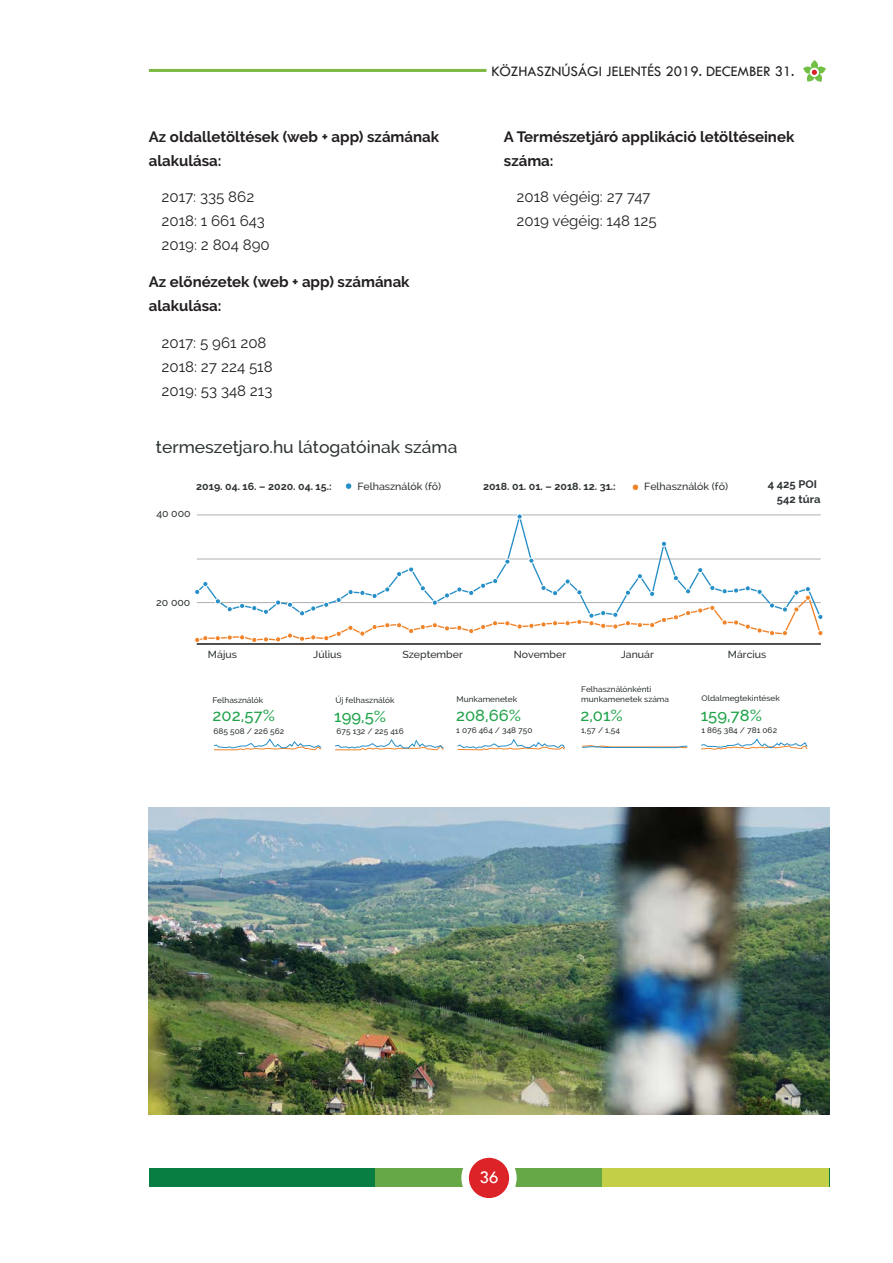
<style>
.page{position:relative;width:893px;height:1263px;background:#fff}
.page>*{position:absolute;margin:0;border:0;box-sizing:border-box;transform-origin:0 0}
.t1{font:18px "Tw Cen";color:#fff}
.t2{font:500 17.1px "Raleway";color:#2e3335}
.t3{font:500 16.2px "Raleway";color:#1fa349}
.Kenyer{font:700 15px/24px "Raleway";color:#231f20}
.Kenyer-2{font:15px/24px "Raleway";color:#231f20}
.t4{font:15px "Tw Cen";color:#231f20}
.t5{font:700 10.95px/14.5px "Raleway";color:#2e3335}
.t6{font:500 10.35px "Raleway";color:#2e3335}
.t7{font:700 10.35px "Raleway";color:#2e3335}
.t8{font:500 8.1px/9.8px "Raleway";color:#2e3335}
</style>
<div class="page">
<div style="left:149px;top:1168px;width:680px;height:19px;background:#097e42"></div>
<div style="left:376px;top:1168px;width:453px;height:19px;background:#66a748"></div>
<div style="left:602px;top:1168px;width:227px;height:19px;background:#c2cf47"></div>
<div style="left:465px;top:1154px;width:48px;height:48px;background:#dc2328;border-radius:50%"></div>
<div style="left:461px;top:1150px;width:56px;height:55px;border:8px solid #fff;border-radius:50%"></div>
<svg style="left:803px;top:60px;width:23px;height:22px"></svg>
<hr style="left:149px;top:69px;width:337px;height:3px;background:#7db843">
<hr style="left:197px;top:643px;width:623px;height:2px;background:#000001">
<svg style="left:197px;top:514px;width:624px;height:44px"></svg>
<svg style="left:517px;top:514px;width:5px;height:5px"></svg>
<svg style="left:661px;top:541px;width:6px;height:6px"></svg>
<svg style="left:194px;top:558px;width:629px;height:85px"></svg>
<div style="left:345px;top:483px;width:7px;height:6px;background:#278fc7;border-radius:50%"></div>
<div style="left:345px;top:482px;width:7px;height:8px;border:1px solid #fff;border-radius:50%"></div>
<div style="left:632px;top:484px;width:7px;height:6px;background:#f18329;border-radius:50%"></div>
<div style="left:632px;top:484px;width:7px;height:7px;border:1px solid #fff;border-radius:50%"></div>
<svg style="left:214px;top:738px;width:108px;height:13px"></svg>
<svg style="left:335px;top:739px;width:109px;height:12px"></svg>
<svg style="left:457px;top:738px;width:108px;height:12px"></svg>
<svg style="left:581px;top:745px;width:107px;height:4px"></svg>
<svg style="left:701px;top:739px;width:107px;height:11px"></svg>
<img style="left:149px;top:808px;width:680px;height:306px">
<p class="Kenyer" style="left:149px;top:124px;width:292px">Az oldalletöltések (web + app) számának alakulása:</p>
<p class="Kenyer-2" style="left:162px;top:185px;width:110px">2017: 335 862<br>2018: 1 661 643<br>2019: 2 804 890</p>
<p class="Kenyer" style="left:149px;top:270px;width:262px">Az előnézetek (web + app) számának alakulása:</p>
<p class="Kenyer-2" style="left:162px;top:331px;width:113px">2017: 5 961 208<br>2018: 27 224 518<br>2019: 53 348 213</p>
<p class="t2" style="left:156px;top:437px;width:303px">termeszetjaro.hu látogatóinak száma</p>
<h3 class="t4" style="left:491px;top:62px;width:305px">KÖZHASZNÚSÁGI JELENTÉS 2019. DECEMBER 31.</h3>
<p class="Kenyer" style="left:504px;top:124px;width:292px">A Természetjáró applikáció letöltéseinek száma:</p>
<p class="Kenyer-2" style="left:517px;top:185px;width:141px">2018 végéig: 27 747<br>2019 végéig: 148 125</p>
<p class="t7" style="left:196px;top:480px;width:137px">2019. 04. 16. – 2020. 04. 15.:</p>
<p class="t6" style="left:357px;top:480px;width:85px">Felhasználók (fő)</p>
<p class="t7" style="left:483px;top:480px;width:134px">2018. 01. 01. – 2018. 12. 31.:</p>
<p class="t6" style="left:644px;top:480px;width:85px">Felhasználók (fő)</p>
<p class="t6" style="left:156px;top:508px;width:36px">40 000</p>
<p class="t6" style="left:156px;top:596px;width:36px">20 000</p>
<p class="t5" style="left:777px;top:477px;width:45px;text-indent:-9px">4 425 POI<br>542 túra</p>
<p class="t6" style="left:208px;top:648px;width:30px">Május</p>
<p class="t6" style="left:313px;top:648px;width:30px">Július</p>
<p class="t6" style="left:402px;top:648px;width:62px">Szeptember</p>
<p class="t6" style="left:514px;top:648px;width:54px">November</p>
<p class="t6" style="left:621px;top:648px;width:35px">Január</p>
<p class="t6" style="left:728px;top:648px;width:40px">Március</p>
<p class="t8" style="left:212px;top:695px;width:52px">Felhasználók</p>
<p class="t8" style="left:335px;top:695px;width:61px">Új felhasználók</p>
<p class="t8" style="left:457px;top:694px;width:62px">Munkamenetek</p>
<p class="t8" style="left:581px;top:684px;width:89px">Felhasználónkénti munkamenetek száma</p>
<p class="t3" style="left:213px;top:706px;width:64px">202,57%</p>
<p class="t3" style="left:334px;top:706px;width:53px">199,5%</p>
<p class="t3" style="left:456px;top:706px;width:66px">208,66%</p>
<p class="t3" style="left:580px;top:706px;width:44px">2,01%</p>
<p class="t8" style="left:213px;top:726px;width:72px">685 508 / 226 562</p>
<p class="t8" style="left:336px;top:726px;width:69px">675 132 / 225 416</p>
<p class="t8" style="left:456px;top:725px;width:78px">1 076 464 / 348 750</p>
<p class="t8" style="left:581px;top:725px;width:40px">1,57 / 1,54</p>
<p class="t8" style="left:701px;top:693px;width:80px">Oldalmegtekintések</p>
<p class="t3" style="left:701px;top:706px;width:63px">159,78%</p>
<p class="t8" style="left:701px;top:725px;width:77px">1 865 384 / 781 062</p>
<h1 class="t1" style="left:479px;top:1167px;width:21px">36</h1>
</div>
